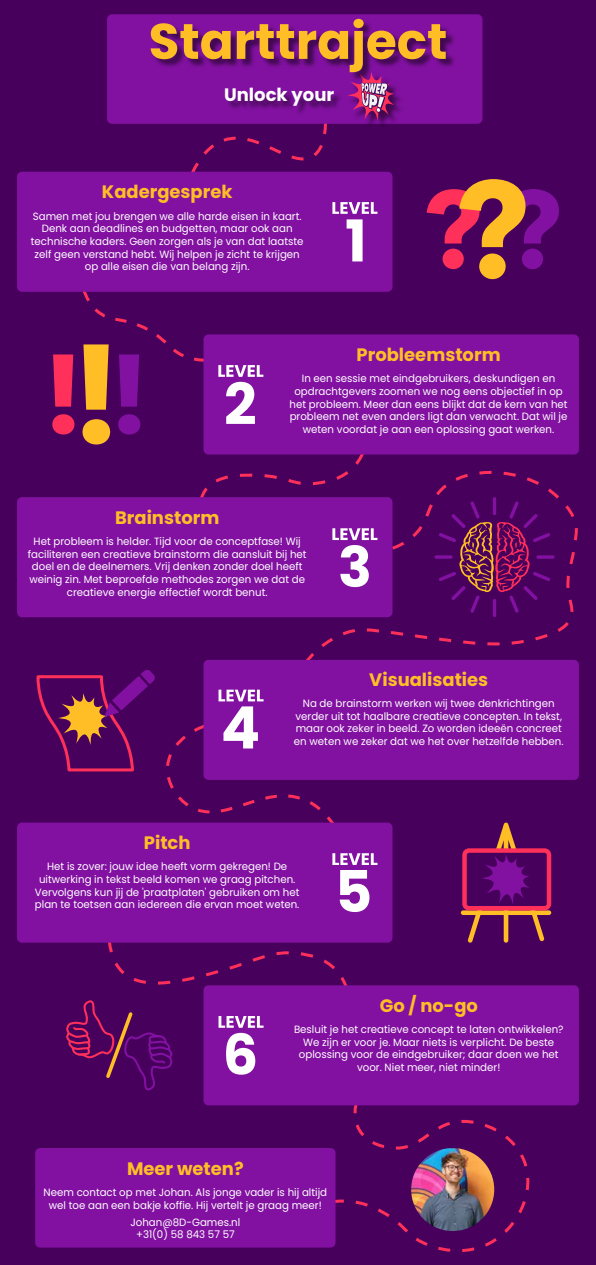
<style>
.page{position:relative;width:596px;height:1265px;background:#fff}
.page>*{position:absolute;margin:0;border:0;box-sizing:border-box;transform-origin:0 0}
.t1{font:700 50px "Poppins";color:#ffbe26}
.t2{font:700 18px "Poppins";color:#ffbe26}
.t3{font:700 18px "Poppins";color:#fff}
.t4{font:10.5px/12.6px "Poppins";color:#fff;text-align:center}
</style>
<div class="page">
<div style="left:0;top:0;width:595px;height:1264px;background:#48005d"></div>
<svg style="left:313px;top:1105px;width:227px;height:147px"></svg>
<div style="left:35px;top:1147px;width:300px;height:100px;background:#8211a1;border-radius:5px"></div>
<svg style="left:297px;top:470px;width:282px;height:202px"></svg>
<svg style="left:181px;top:124px;width:147px;height:48px"></svg>
<div style="left:17px;top:172px;width:375px;height:120px;background:#8211a1;border-radius:5px"></div>
<div style="left:107px;top:14px;width:375px;height:110px;background:#8211a1;border-radius:5px"></div>
<div style="left:203px;top:334px;width:375px;height:120px;background:#8211a1;border-radius:5px"></div>
<div style="left:17px;top:497px;width:375px;height:120px;background:#8211a1;border-radius:5px"></div>
<div style="left:203px;top:659px;width:375px;height:120px;background:#8211a1;border-radius:5px"></div>
<div style="left:17px;top:822px;width:375px;height:120px;background:#8211a1;border-radius:5px"></div>
<div style="left:203px;top:985px;width:375px;height:120px;background:#8211a1;border-radius:5px"></div>
<svg style="left:426px;top:179px;width:132px;height:100px"></svg>
<svg style="left:492px;top:497px;width:4px;height:18px"></svg>
<hr style="left:536px;top:555px;width:18px;height:3px;background:#8211a1;border-radius:2px">
<svg style="left:492px;top:599px;width:4px;height:18px"></svg>
<hr style="left:434px;top:555px;width:18px;height:3px;background:#8211a1;border-radius:2px">
<svg style="left:438px;top:501px;width:112px;height:111px"></svg>
<svg style="left:36px;top:670px;width:119px;height:102px"></svg>
<svg style="left:460px;top:822px;width:91px;height:120px"></svg>
<svg style="left:332px;top:202px;width:45px;height:59px"></svg>
<svg style="left:52px;top:291px;width:318px;height:207px"></svg>
<svg style="left:332px;top:528px;width:46px;height:59px"></svg>
<svg style="left:166px;top:689px;width:181px;height:134px"></svg>
<svg style="left:332px;top:853px;width:45px;height:59px"></svg>
<svg style="left:66px;top:942px;width:286px;height:148px"></svg>
<img style="left:411px;top:1147px;width:83px;height:83px;border-radius:41px">
<img style="left:345px;top:101px;width:61px;height:25px">
<svg style="left:349px;top:101px;width:45px;height:20px"></svg>
<img style="left:228px;top:101px;width:121px;height:22px">
<img style="left:154px;top:22px;width:300px;height:79px">
<h1 class="t1" style="left:148px;top:12px;width:300px">Starttraject</h1>
<h2 class="t3" style="left:224px;top:84px;width:112px">Unlock your</h2>
<h2 class="t2" style="left:102px;top:182px;width:132px">Kadergesprek</h2>
<p class="t4" style="left:31px;top:210px;width:274px">Samen met jou brengen we alle harde eisen in kaart.<br>Denk aan deadlines en budgetten, maar ook aan technische kaders. Geen zorgen als je van dat laatste zelf geen verstand hebt. Wij helpen je zicht te krijgen op alle eisen die van belang zijn.</p>
<h2 class="t2" style="left:356px;top:344px;width:145px">Probleemstorm</h2>
<h2 class="t2" style="left:115px;top:507px;width:106px">Brainstorm</h2>
<p class="t4" style="left:289px;top:372px;width:279px">In een sessie met eindgebruikers, deskundigen en opdrachtgevers zoomen we nog eens objectief in op het probleem. Meer dan eens blijkt dat de kern van het probleem net even anders ligt dan verwacht. Dat wil je weten voordat je aan een oplossing gaat werken.</p>
<p class="t4" style="left:28px;top:535px;width:280px">Het probleem is helder. Tijd voor de conceptfase! Wij faciliteren een creatieve brainstorm die aansluit bij het doel en de deelnemers. Vrij denken zonder doel heeft weinig zin. Met beproefde methodes zorgen we dat de creatieve energie effectief wordt benut.</p>
<h2 class="t2" style="left:369px;top:669px;width:120px">Visualisaties</h2>
<h2 class="t2" style="left:144px;top:832px;width:48px">Pitch</h2>
<p class="t4" style="left:294px;top:697px;width:271px">Na de brainstorm werken wij twee denkrichtingen verder uit tot haalbare creatieve concepten. In tekst, maar ook zeker in beeld. Zo worden ideeën concreet en weten we zeker dat we het over hetzelfde hebben.</p>
<p class="t4" style="left:35px;top:860px;width:266px">Het is zover: jouw idee heeft vorm gekregen! De uitwerking in tekst beeld komen we graag pitchen.<br>Vervolgens kun jij de 'praatplaten' gebruiken om het plan te toetsen aan iedereen die ervan moet weten.</p>
<h2 class="t2" style="left:379px;top:995px;width:100px">Go / no-go</h2>
<p class="t4" style="left:294px;top:1023px;width:271px">Besluit je het creatieve concept te laten ontwikkelen?<br>We zijn er voor je. Maar niets is verplicht. De beste oplossing voor de eindgebruiker; daar doen we het voor. Niet meer, niet minder!</p>
<h2 class="t2" style="left:127px;top:1157px;width:118px">Meer weten?</h2>
<p class="t4" style="left:44px;top:1185px;width:285px">Neem contact op met Johan. Als jonge vader is hij altijd wel toe aan een bakje koffie. Hij vertelt je graag meer!</p>
<p class="t4" style="left:130px;top:1215px;width:111px">Johan@8D-Games.nl +31(0) 58 843 57 57</p>
</div>
